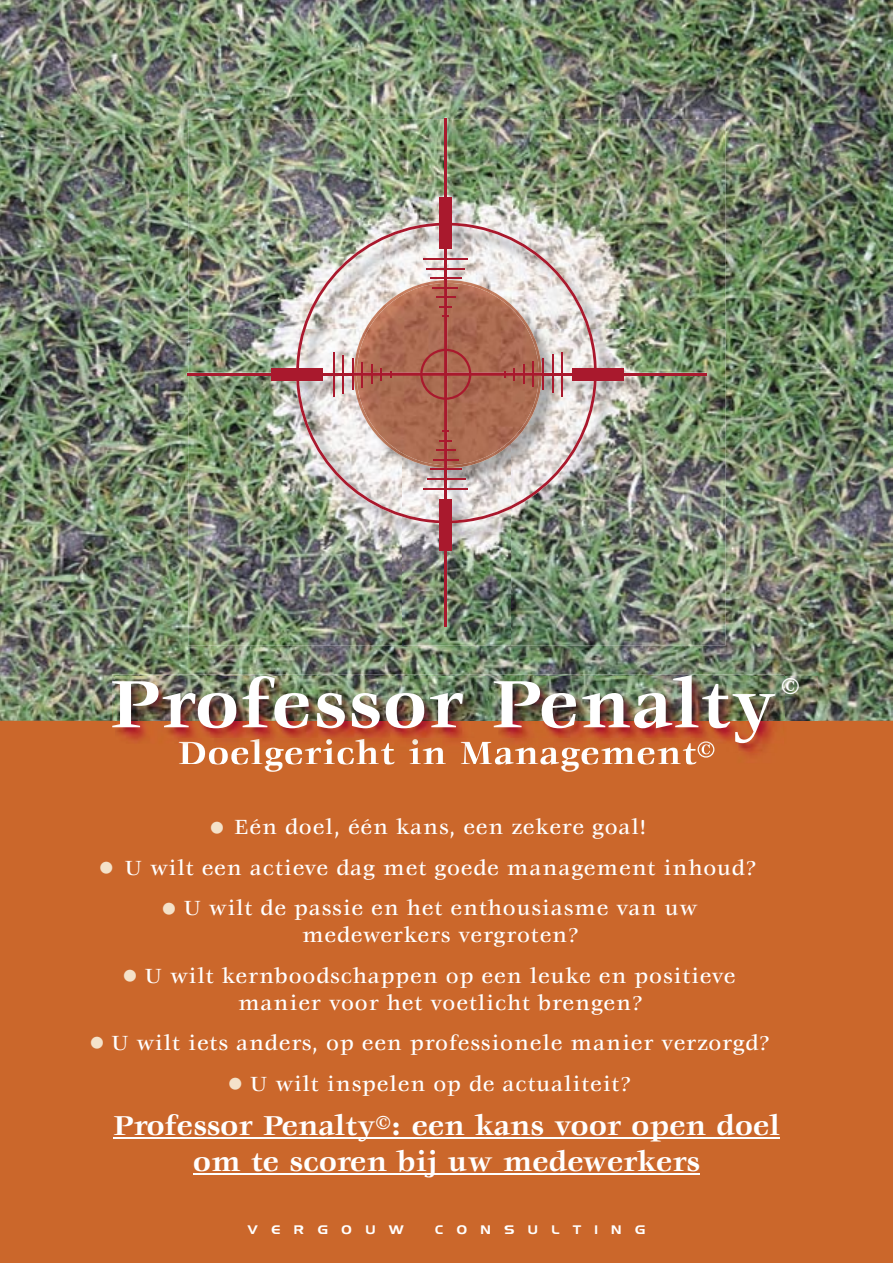
<style>
.page{position:relative;width:893px;height:1263px;background:#fff}
.page>*{position:absolute;margin:0;border:0;box-sizing:border-box;transform-origin:0 0}
.t1{font:700 73.5px "Veljovic Std";letter-spacing:.03em;color:#fff}
.t2{font:500 33px "Veljovic Std";color:#f4e2ca}
.t3{font:700 30px/36px "Veljovic Std";letter-spacing:.01em;color:#fff;text-align:center}
.t4{font:500 22.5px/40.5px "Veljovic";letter-spacing:.04em;color:#fff;text-align:center}
.t5{font:12px "Longview";letter-spacing:1.16em;color:#fff}
</style>
<div class="page">
<div style="left:0;top:710px;width:893px;height:553px;background:#cb672b"></div>
<img style="left:0;top:0;width:893px;height:721px">
<hr style="left:113px;top:1138px;width:667px;height:1px;background:#fff">
<hr style="left:193px;top:1174px;width:507px;height:1px;background:#fff">
<img style="left:746px;top:677px;width:72px;height:78px">
<img style="left:182px;top:753px;width:532px;height:10px">
<img style="left:112px;top:675px;width:672px;height:78px">
<img style="left:179px;top:739px;width:535px;height:14px">
<img style="left:188px;top:119px;width:537px;height:210px">
<img style="left:188px;top:329px;width:215px;height:317px">
<img style="left:511px;top:329px;width:214px;height:317px">
<img style="left:403px;top:523px;width:108px;height:123px">
<img style="left:296px;top:223px;width:301px;height:300px">
<hr style="left:444px;top:118px;width:3px;height:508px;background:#a9192d">
<hr style="left:187px;top:373px;width:519px;height:2px;background:#a9192d">
<div style="left:272px;top:368px;width:51px;height:12px;background:#a9192d"></div>
<hr style="left:333px;top:352px;width:1px;height:44px;background:#a9192d">
<hr style="left:342px;top:355px;width:2px;height:39px;background:#a9192d">
<hr style="left:352px;top:358px;width:2px;height:32px;background:#a9192d">
<div style="left:573px;top:368px;width:51px;height:12px;background:#a9192d"></div>
<hr style="left:561px;top:352px;width:2px;height:44px;background:#a9192d">
<hr style="left:552px;top:355px;width:1px;height:38px;background:#a9192d">
<hr style="left:542px;top:358px;width:2px;height:32px;background:#a9192d">
<div style="left:439px;top:197px;width:13px;height:51px;background:#a9192d"></div>
<hr style="left:423px;top:258px;width:45px;height:2px;background:#a9192d">
<hr style="left:426px;top:268px;width:39px;height:1px;background:#a9192d">
<hr style="left:430px;top:277px;width:32px;height:2px;background:#a9192d">
<div style="left:439px;top:499px;width:13px;height:51px;background:#a9192d"></div>
<hr style="left:423px;top:488px;width:45px;height:1px;background:#a9192d">
<hr style="left:427px;top:478px;width:38px;height:2px;background:#a9192d">
<hr style="left:430px;top:468px;width:32px;height:2px;background:#a9192d">
<svg style="left:354px;top:280px;width:188px;height:188px;background:#b77f6d"></svg>
<h1 class="t1" style="left:110px;top:664px;width:690px">Professor Penalty<sup>©</sup></h1>
<p class="t4" style="left:125px;top:808px;width:633px">Eén doel, één kans, een zekere goal!<br>U wilt een actieve dag met goede management inhoud?<br>U wilt de passie en het enthousiasme van uw</p>
<p class="t4" style="left:145px;top:916px;width:592px">medewerkers vergroten?<br>U wilt kernboodschappen op een leuke en positieve</p>
<p class="t4" style="left:111px;top:983px;width:660px">manier voor het voetlicht brengen?<br>U wilt iets anders, op een professionele manier verzorgd?<br>U wilt inspelen op de actualiteit?</p>
<h2 class="t2" style="left:209px;top:809px;width:18px">•</h2>
<h2 class="t2" style="left:98px;top:850px;width:18px">•</h2>
<h2 class="t2" style="left:161px;top:891px;width:18px">•</h2>
<h2 class="t2" style="left:122px;top:958px;width:18px">•</h2>
<h2 class="t2" style="left:89px;top:1025px;width:18px">•</h2>
<h2 class="t2" style="left:227px;top:1066px;width:18px">•</h2>
<h3 class="t3" style="left:113px;top:1109px;width:668px">Professor Penalty©: een kans voor open doel om te scoren bij uw medewerkers</h3>
<p class="t5" style="left:248px;top:1222px;width:157px">VERGOUW</p>
<p class="t5" style="left:435px;top:1222px;width:211px">CONSULTING</p>
</div>
